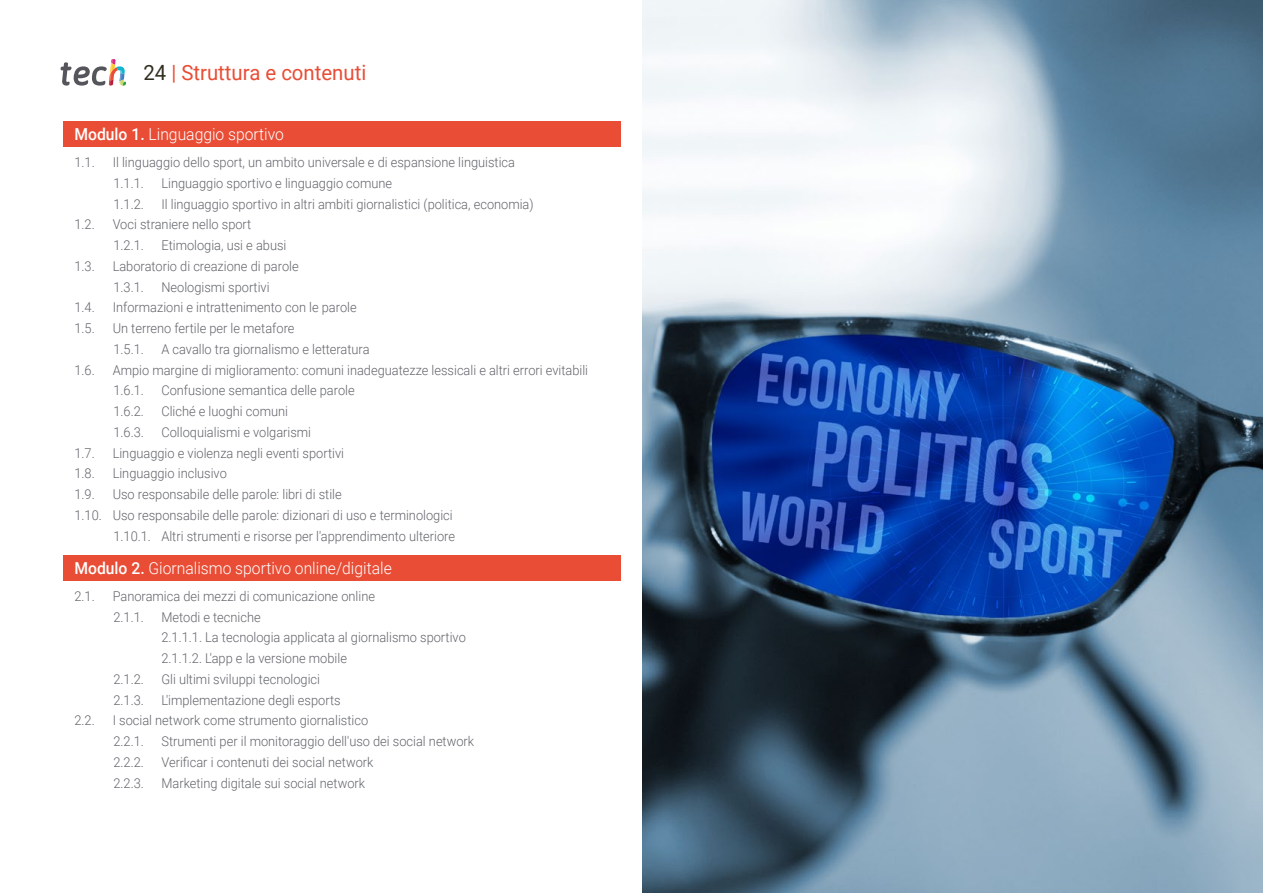
<style>
.page{position:relative;width:1263px;height:893px;background:#fff}
.page>*{position:absolute;margin:0;border:0;box-sizing:border-box;transform-origin:0 0}
.t1{font:21px "Roboto";color:#e94d35}
.t2{font:300 16.5px "Roboto";color:#fff;scale:.95 1}
.t3{font:300 13.5px/20.7px "Roboto";color:#61646a;scale:.95 1}
.s1{color:#312e20}
.s2{font-weight:500}
</style>
<div class="page">
<svg style="left:61px;top:59px;width:65px;height:27px"></svg>
<div style="left:63px;top:121px;width:558px;height:25px;background:#e94d35"></div>
<div style="left:63px;top:555px;width:558px;height:25px;background:#e94d35"></div>
<img style="left:642px;top:0;width:621px;height:893px">
<h1 class="t1" style="left:144px;top:57px;width:224px"><span class="s1">24</span> | Struttura e contenuti</h1>
<p class="t2" style="left:74px;top:123px;width:222px"><span class="s2">Modulo 1.</span> Linguaggio sportivo</p>
<p class="t3" style="left:74px;top:151px;width:23px">1.1.</p>
<p class="t3" style="left:113px;top:151px;width:425px">Il linguaggio dello sport, un ambito universale e di espansione linguistica<br>1.1.1.</p>
<p class="t3" style="left:161px;top:172px;width:244px">Linguaggio sportivo e linguaggio comune</p>
<p class="t3" style="left:113px;top:193px;width:34px">1.1.2.</p>
<p class="t3" style="left:161px;top:193px;width:393px">Il linguaggio sportivo in altri ambiti giornalistici (politica, economia)</p>
<p class="t3" style="left:74px;top:214px;width:23px">1.2.</p>
<p class="t3" style="left:113px;top:214px;width:147px">Voci straniere nello sport<br>1.2.1.</p>
<p class="t3" style="left:161px;top:234px;width:133px">Etimologia, usi e abusi</p>
<p class="t3" style="left:74px;top:255px;width:23px">1.3.</p>
<p class="t3" style="left:113px;top:255px;width:197px">Laboratorio di creazione di parole<br>1.3.1.</p>
<p class="t3" style="left:161px;top:276px;width:115px">Neologismi sportivi</p>
<p class="t3" style="left:74px;top:297px;width:23px">1.4.</p>
<p class="t3" style="left:113px;top:297px;width:258px">Informazioni e intrattenimento con le parole</p>
<p class="t3" style="left:74px;top:317px;width:23px">1.5.</p>
<p class="t3" style="left:113px;top:317px;width:193px">Un terreno fertile per le metafore<br>1.5.1.</p>
<p class="t3" style="left:161px;top:338px;width:221px">A cavallo tra giornalismo e letteratura</p>
<p class="t3" style="left:74px;top:359px;width:23px">1.6.</p>
<p class="t3" style="left:113px;top:359px;width:502px">Ampio margine di miglioramento: comuni inadeguatezze lessicali e altri errori evitabili<br>1.6.1.</p>
<p class="t3" style="left:161px;top:380px;width:205px">Confusione semantica delle parole</p>
<p class="t3" style="left:113px;top:400px;width:34px">1.6.2.</p>
<p class="t3" style="left:161px;top:400px;width:135px">Cliché e luoghi comuni</p>
<p class="t3" style="left:113px;top:421px;width:34px">1.6.3.</p>
<p class="t3" style="left:161px;top:421px;width:159px">Colloquialismi e volgarismi</p>
<p class="t3" style="left:74px;top:442px;width:23px">1.7.</p>
<p class="t3" style="left:113px;top:442px;width:245px">Linguaggio e violenza negli eventi sportivi</p>
<p class="t3" style="left:74px;top:463px;width:23px">1.8.</p>
<p class="t3" style="left:113px;top:463px;width:122px">Linguaggio inclusivo</p>
<p class="t3" style="left:74px;top:483px;width:23px">1.9.</p>
<p class="t3" style="left:113px;top:483px;width:243px">Uso responsabile delle parole: libri di stile</p>
<p class="t3" style="left:74px;top:504px;width:400px">1.10. Uso responsabile delle parole: dizionari di uso e terminologici</p>
<p class="t3" style="left:113px;top:525px;width:361px">1.10.1. Altri strumenti e risorse per l'apprendimento ulteriore</p>
<p class="t2" style="left:74px;top:556px;width:336px"><span class="s2">Modulo 2.</span> Giornalismo sportivo online/digitale</p>
<p class="t3" style="left:74px;top:585px;width:23px">2.1.</p>
<p class="t3" style="left:113px;top:585px;width:278px">Panoramica dei mezzi di comunicazione online<br>2.1.1.</p>
<p class="t3" style="left:161px;top:606px;width:322px">Metodi e tecniche<br>2.1.1.1. La tecnologia applicata al giornalismo sportivo<br>2.1.1.2. L'app e la versione mobile</p>
<p class="t3" style="left:113px;top:668px;width:34px">2.1.2.</p>
<p class="t3" style="left:161px;top:668px;width:168px">Gli ultimi sviluppi tecnologici</p>
<p class="t3" style="left:113px;top:689px;width:34px">2.1.3.</p>
<p class="t3" style="left:161px;top:689px;width:190px">L'implementazione degli esports</p>
<p class="t3" style="left:74px;top:710px;width:23px">2.2.</p>
<p class="t3" style="left:113px;top:710px;width:270px">I social network come strumento giornalistico<br>2.2.1.</p>
<p class="t3" style="left:161px;top:730px;width:331px">Strumenti per il monitoraggio dell'uso dei social network</p>
<p class="t3" style="left:113px;top:751px;width:34px">2.2.2.</p>
<p class="t3" style="left:161px;top:751px;width:225px">Verificar i contenuti dei social network</p>
<p class="t3" style="left:113px;top:772px;width:34px">2.2.3.</p>
<p class="t3" style="left:161px;top:772px;width:216px">Marketing digitale sui social network</p>
</div>
